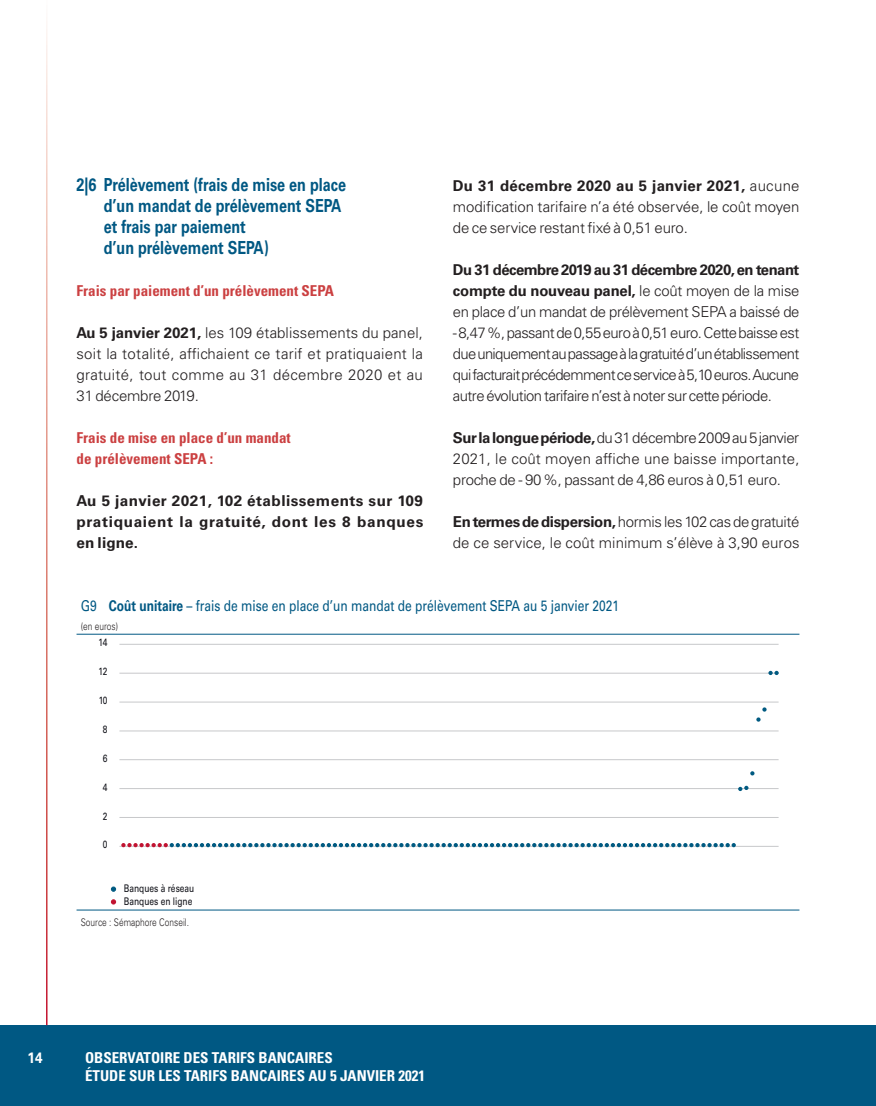
<style>
.page{position:relative;width:876px;height:1106px;background:#fff}
.page>*{position:absolute;margin:0;border:0;box-sizing:border-box;transform-origin:0 0}
.t1{font:700 18px/21px "Univers LT Std";color:#005883;scale:.8 1}
.t2{font:300 15px/21px "Univers LT Std";letter-spacing:-.015em;color:#231f20;text-align:justify}
.t3{font:700 15px/21px "Univers LT Std";letter-spacing:-.01em;color:#231f20;text-align:justify}
.t4{font:300 15px/21px "Univers LT Std";letter-spacing:.005em;color:#231f20}
.t5{font:700 condensed 15px/21px "Univers LT Std";color:#cb4041}
.t6{font:15px "Univers LT Std";color:#005883;scale:.8 1}
.t7{font:700 condensed 15px/18px "Univers LT Std";color:#fff}
.t8{font:700 15px "Univers LT Std";color:#fff;scale:.9 1}
.t9{font:10.5px/12.8px "Univers LT Std";color:#0d0e15;scale:.8 1}
.t10{font:300 10.5px "Univers LT Std";color:#231f20;scale:.8 1}
.s1{font-weight:700}
.s2{font-weight:300}
</style>
<div class="page">
<div style="left:0;top:1025px;width:876px;height:81px;background:#005883"></div>
<hr style="left:77px;top:909px;width:722px;height:1px;background:#005883">
<hr style="left:77px;top:634px;width:722px;height:1px;background:#005883">
<hr style="left:119px;top:846px;width:660px;height:1px;background:#c7c8ca">
<hr style="left:119px;top:817px;width:660px;height:1px;background:#c7c8ca">
<hr style="left:119px;top:788px;width:660px;height:1px;background:#c7c8ca">
<hr style="left:119px;top:759px;width:660px;height:1px;background:#c7c8ca">
<hr style="left:119px;top:730px;width:660px;height:1px;background:#c7c8ca">
<hr style="left:119px;top:701px;width:660px;height:1px;background:#c7c8ca">
<hr style="left:119px;top:673px;width:660px;height:1px;background:#c7c8ca">
<hr style="left:119px;top:644px;width:660px;height:1px;background:#c7c8ca">
<svg style="left:111px;top:886px;width:5px;height:5px"></svg>
<svg style="left:111px;top:899px;width:5px;height:5px"></svg>
<svg style="left:121px;top:843px;width:615px;height:4px"></svg>
<svg style="left:738px;top:785px;width:10px;height:6px"></svg>
<svg style="left:750px;top:771px;width:4px;height:4px"></svg>
<svg style="left:756px;top:717px;width:5px;height:4px"></svg>
<svg style="left:762px;top:707px;width:5px;height:4px"></svg>
<svg style="left:768px;top:671px;width:11px;height:4px"></svg>
<p class="t1" style="left:104px;top:174px;width:304px;text-indent:-27px">2|6 Prélèvement (frais de mise en place d’un mandat de prélèvement SEPA et frais par paiement<br>d’un prélèvement SEPA)</p>
<p class="t5" style="left:77px;top:280px;width:259px">Frais par paiement d’un prélèvement SEPA</p>
<p class="t2" style="left:77px;top:322px;width:348px"><span class="s1">Au 5 janvier 2021,</span> les 109 établissements du panel, soit la totalité, affichaient ce tarif et pratiquaient la gratuité, tout comme au 31 décembre 2020 et au 31 décembre 2019.</p>
<p class="t5" style="left:77px;top:427px;width:216px">Frais de mise en place d’un mandat de prélèvement SEPA :</p>
<p class="t3" style="left:77px;top:490px;width:348px">Au 5 janvier 2021, 102 établissements sur 109 pratiquaient la gratuité, dont les 8 banques en ligne.</p>
<p class="t2" style="left:453px;top:175px;width:348px"><span class="s1">Du 31 décembre 2020 au 5 janvier 2021,</span> aucune modification tarifaire n’a été observée, le coût moyen de ce service restant fixé à 0,51 euro.</p>
<p class="t3" style="left:453px;top:259px;width:348px">Du 31 décembre 2019 au 31 décembre 2020, en tenant compte du nouveau panel, <span class="s2">le coût moyen de la mise en place d’un mandat de prélèvement SEPA a baissé de</span></p>
<p class="t2" style="left:453px;top:322px;width:348px">- 8,47%, passant de 0,55 euro à 0,51 euro. Cette baisse est due uniquement au passage à la gratuité d’un établissement qui facturait précédemment ce service à 5,10 euros. Aucune autre évolution tarifaire n’est à noter sur cette période.</p>
<p class="t2" style="left:453px;top:427px;width:348px"><span class="s1">Sur la longue période,</span> du 31 décembre 2009 au 5 janvier 2021, le coût moyen affiche une baisse importante, proche de - 90%, passant de 4,86 euros à 0,51 euro.</p>
<p class="t4" style="left:453px;top:511px;width:348px"><span class="s1">En termes de dispersion,</span> hormis les 102 cas de gratuité de ce service, le coût minimum s’élève à 3,90 euros</p>
<p class="t6" style="left:81px;top:596px;width:675px">G9 <span class="s1">Coût unitaire</span> – frais de mise en place d’un mandat de prélèvement SEPA au 5 janvier 2021</p>
<p class="t10" style="left:81px;top:620px;width:48px">(en euros)</p>
<p class="t9" style="left:99px;top:636px;width:13px">14</p>
<p class="t9" style="left:98px;top:665px;width:13px">12</p>
<p class="t9" style="left:99px;top:694px;width:13px">10</p>
<p class="t9" style="left:103px;top:723px;width:7px">8</p>
<p class="t9" style="left:103px;top:752px;width:7px">6</p>
<p class="t9" style="left:103px;top:780px;width:7px">4</p>
<p class="t9" style="left:103px;top:809px;width:7px">2</p>
<p class="t9" style="left:103px;top:838px;width:7px">0</p>
<p class="t9" style="left:124px;top:882px;width:90px">Banques à réseau<br>Banques en ligne</p>
<p class="t10" style="left:81px;top:916px;width:137px">Source : Sémaphore Conseil.</p>
<p class="t8" style="left:28px;top:1049px;width:18px">14</p>
<p class="t7" style="left:85px;top:1049px;width:341px">OBSERVATOIRE DES TARIFS BANCAIRES<br>ÉTUDE SUR LES TARIFS BANCAIRES AU 5 JANVIER 2021</p>
</div>
